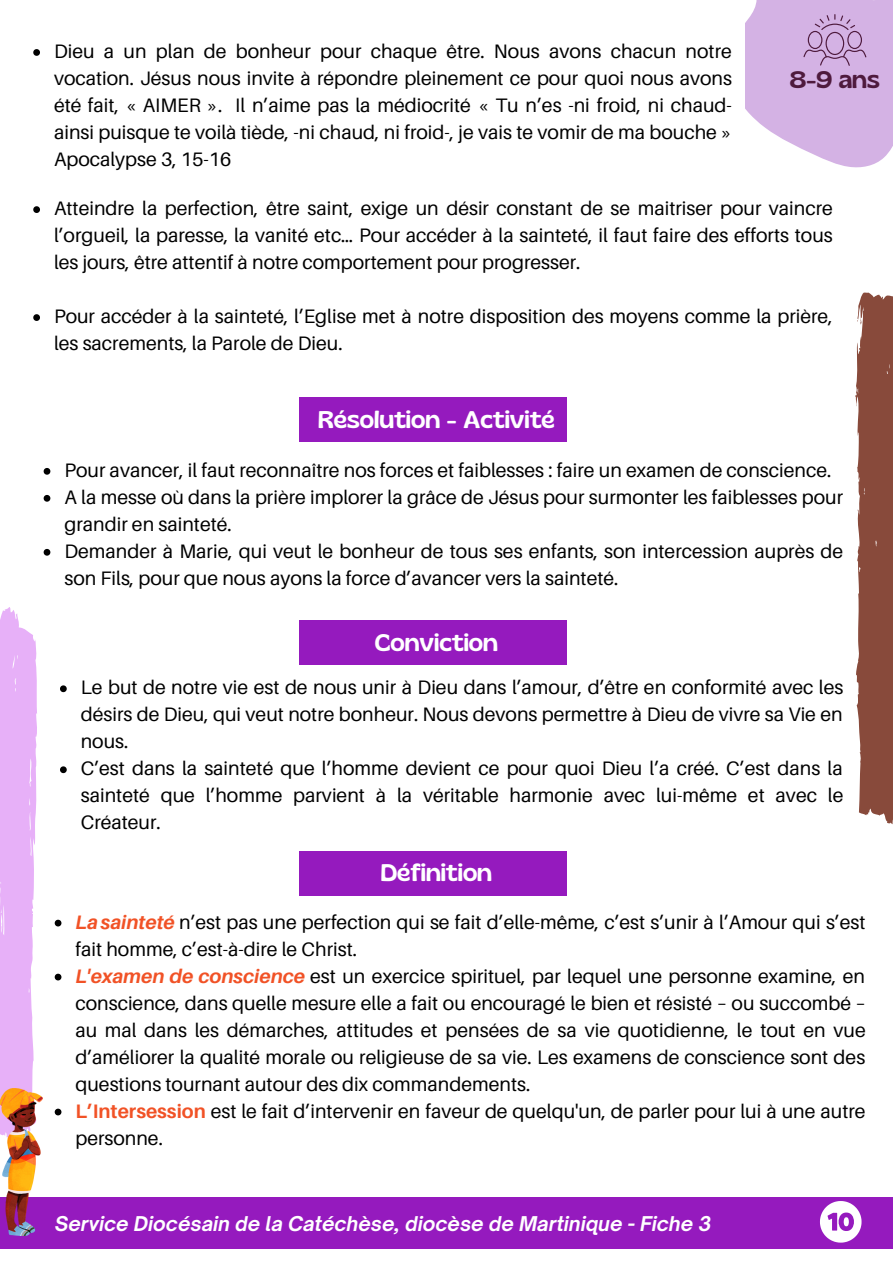
<style>
.page{position:relative;width:893px;height:1264px;background:#fff}
.page>*{position:absolute;margin:0;border:0;box-sizing:border-box;transform-origin:0 0}
.t1{font:24px "Gliker";color:#fff}
.t2{font:24px "Gliker";color:#4e1a3d}
.t3{font:19.5px/27px "Aileron";color:#000}
.t4{font:italic 700 19.5px "Open Sauce One";color:#fff}
.s1{font-weight:700;font-style:italic;color:#f15226}
.s2{font-weight:700;color:#f15226}
</style>
<div class="page">
<svg style="left:745px;top:0;width:147px;height:168px"></svg>
<div style="left:0;top:1196px;width:892px;height:52px;background:#951abe"></div>
<svg style="left:0;top:607px;width:37px;height:481px"></svg>
<svg style="left:855px;top:292px;width:37px;height:532px"></svg>
<img style="left:0;top:1088px;width:42px;height:147px">
<div style="left:299px;top:620px;width:268px;height:45px;background:#951abe"></div>
<div style="left:299px;top:397px;width:268px;height:45px;background:#951abe"></div>
<div style="left:299px;top:851px;width:268px;height:45px;background:#951abe"></div>
<svg style="left:820px;top:1201px;width:41px;height:41px"></svg>
<svg style="left:60px;top:685px;width:7px;height:7px"></svg>
<svg style="left:60px;top:766px;width:7px;height:7px"></svg>
<svg style="left:55px;top:919px;width:6px;height:7px"></svg>
<svg style="left:55px;top:973px;width:6px;height:7px"></svg>
<svg style="left:55px;top:1108px;width:6px;height:7px"></svg>
<svg style="left:33px;top:49px;width:7px;height:7px"></svg>
<svg style="left:44px;top:468px;width:6px;height:6px"></svg>
<svg style="left:44px;top:495px;width:6px;height:6px"></svg>
<svg style="left:44px;top:549px;width:6px;height:6px"></svg>
<svg style="left:33px;top:206px;width:7px;height:7px"></svg>
<svg style="left:33px;top:314px;width:7px;height:7px"></svg>
<p class="t3" style="left:54px;top:37px;width:679px;text-align:justify">Dieu a un plan de bonheur pour chaque être. Nous avons chacun notre vocation. Jésus nous invite à répondre pleinement ce pour quoi nous avons été fait, « AIMER ». Il n’aime pas la médiocrité « Tu n’es -ni froid, ni chaud&shy;ainsi puisque te voilà tiède, -ni chaud, ni froid-, je vais te vomir de ma bouche » Apocalypse 3, 15-16</p>
<p class="t2" style="left:789px;top:65px;width:92px">8-9 ans</p>
<p class="t3" style="left:54px;top:194px;width:780px;text-align:justify">Atteindre la perfection, être saint, exige un désir constant de se maitriser pour vaincre l’orgueil, la paresse, la vanité etc… Pour accéder à la sainteté, il faut faire des efforts tous les jours, être attentif à notre comportement pour progresser.</p>
<p class="t3" style="left:54px;top:302px;width:780px">Pour accéder à la sainteté, l’Eglise met à notre disposition des moyens comme la prière, les sacrements, la Parole de Dieu.</p>
<p class="t1" style="left:318px;top:404px;width:238px">Résolution - Activité</p>
<p class="t3" style="left:64px;top:456px;width:780px">Pour avancer, il faut reconnaître nos forces et faiblesses : faire un examen de conscience.<br>A la messe où dans la prière implorer la grâce de Jésus pour surmonter les faiblesses pour grandir en sainteté.<br>Demander à Marie, qui veut le bonheur de tous ses enfants, son intercession auprès de son Fils, pour que nous ayons la force d’avancer vers la sainteté.</p>
<p class="t1" style="left:375px;top:627px;width:125px">Conviction</p>
<p class="t3" style="left:81px;top:673px;width:764px">Le but de notre vie est de nous unir à Dieu dans l’amour, d’être en conformité avec les désirs de Dieu, qui veut notre bonheur. Nous devons permettre à Dieu de vivre sa Vie en nous.<br>C’est dans la sainteté que l’homme devient ce pour quoi Dieu l’a créé. C’est dans la sainteté que l’homme parvient à la véritable harmonie avec lui-même et avec le Créateur.</p>
<p class="t1" style="left:381px;top:858px;width:113px">Définition</p>
<p class="t3" style="left:75px;top:908px;width:791px"><span class="s1">La sainteté</span> n’est pas une perfection qui se fait d’elle-même, c’est s’unir à l’Amour qui s’est fait homme, c’est-à-dire le Christ.<br><span class="s1">L'examen de conscience</span> est un exercice spirituel, par lequel une personne examine, en conscience, dans quelle mesure elle a fait ou encouragé le bien et résisté – ou succombé – au mal dans les démarches, attitudes et pensées de sa vie quotidienne, le tout en vue d’améliorer la qualité morale ou religieuse de sa vie. Les examens de conscience sont des questions tournant autour des dix commandements.<br><span class="s2">L’Intersession</span> est le fait d’intervenir en faveur de quelqu'un, de parler pour lui à une autre personne.</p>
<p class="t4" style="left:55px;top:1211px;width:658px">Service Diocésain de la Catéchèse, diocèse de Martinique - Fiche 3</p>
</div>
